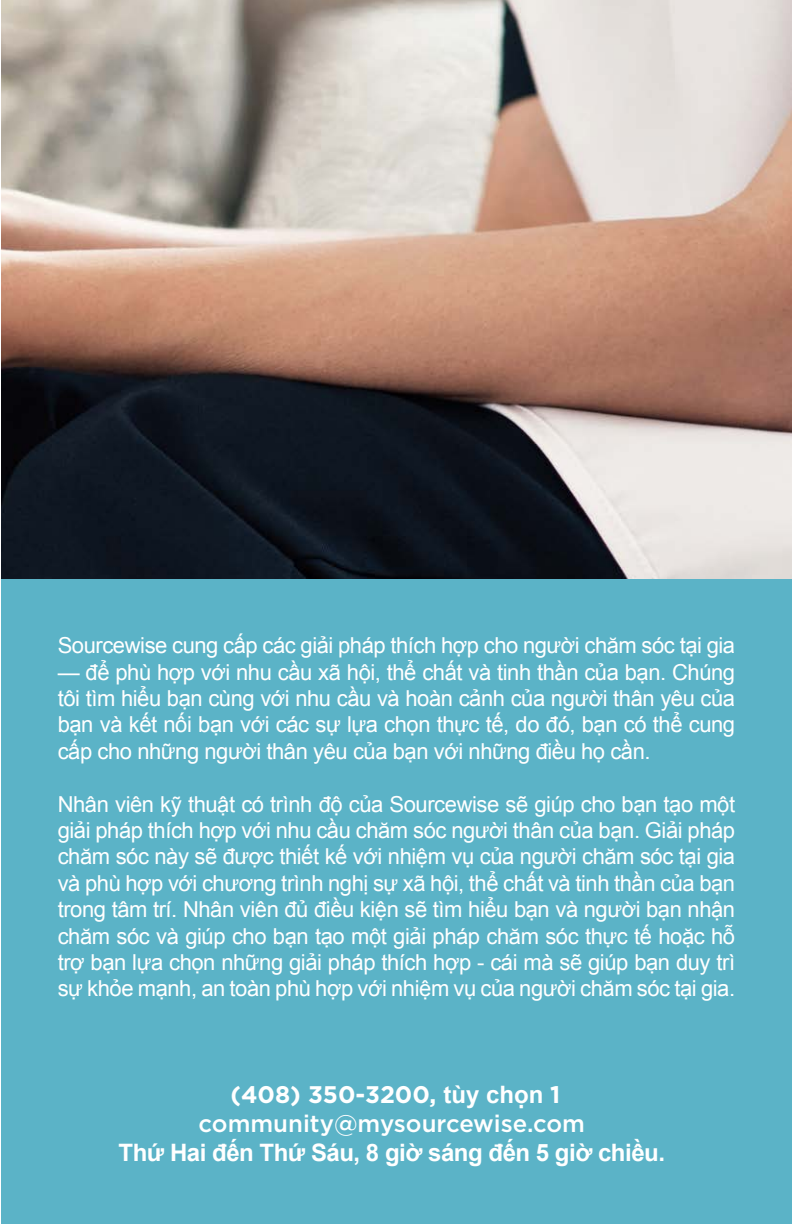
<style>
.page{position:relative;width:792px;height:1224px;background:#fff}
.page>*{position:absolute;margin:0;border:0;box-sizing:border-box;transform-origin:0 0}
.t1{font:500 24px/28.8px "Gotham";color:#fff;text-align:center}
.t2{font:700 24px "Arial";letter-spacing:-.02em;color:#fff}
.t3{font:22px/26.4px "Arial";letter-spacing:-.02em;color:#fff;text-align:justify}
.s1{font-weight:700}
.s2{font-family:"Arial";font-weight:700}
</style>
<div class="page">
<img style="left:1px;top:1px;width:791px;height:578px">
<div style="left:1px;top:579px;width:791px;height:645px;background:#5bb3c7"></div>
<p class="t3" style="left:58px;top:632px;width:679px">Sourcewise cung cấp các giải pháp thích hợp cho người chăm sóc tại gia</p>
<p class="t3" style="left:58px;top:659px;width:679px">— để phù hợp với nhu cầu xã hội, thể chất và tinh thần của bạn. Chúng tôi tìm hiểu bạn cùng với nhu cầu và hoàn cảnh của người thân yêu của bạn và kết nối bạn với các sự lựa chọn thực tế, do đó, bạn có thể cung cấp cho những người thân yêu của bạn với những điều họ cần.</p>
<p class="t3" style="left:58px;top:791px;width:679px">Nhân viên kỹ thuật có trình độ của Sourcewise sẽ giúp cho bạn tạo một giải pháp thích hợp với nhu cầu chăm sóc người thân của bạn. Giải pháp chăm sóc này sẽ được thiết kế với nhiệm vụ của người chăm sóc tại gia và phù hợp với chương trình nghị sự xã hội, thể chất và tinh thần của bạn trong tâm trí. Nhân viên đủ điều kiện sẽ tìm hiểu bạn và người bạn nhận chăm sóc và giúp cho bạn tạo một giải pháp chăm sóc thực tế hoặc hỗ trợ bạn lựa chọn những giải pháp thích hợp - cái mà sẽ giúp bạn duy trì sự khỏe mạnh, an toàn phù hợp với nhiệm vụ của người chăm sóc tại gia.</p>
<p class="t1" style="left:199px;top:1080px;width:388px"><span class="s1">(408) 350-3200,</span> <span class="s2">tùy chọn</span> <span class="s1">1 </span>community@mysourcewise.com</p>
<p class="t2" style="left:119px;top:1136px;width:548px">Thứ Hai đến Thứ Sáu, 8 giờ sáng đến 5 giờ chiều.</p>
</div>
